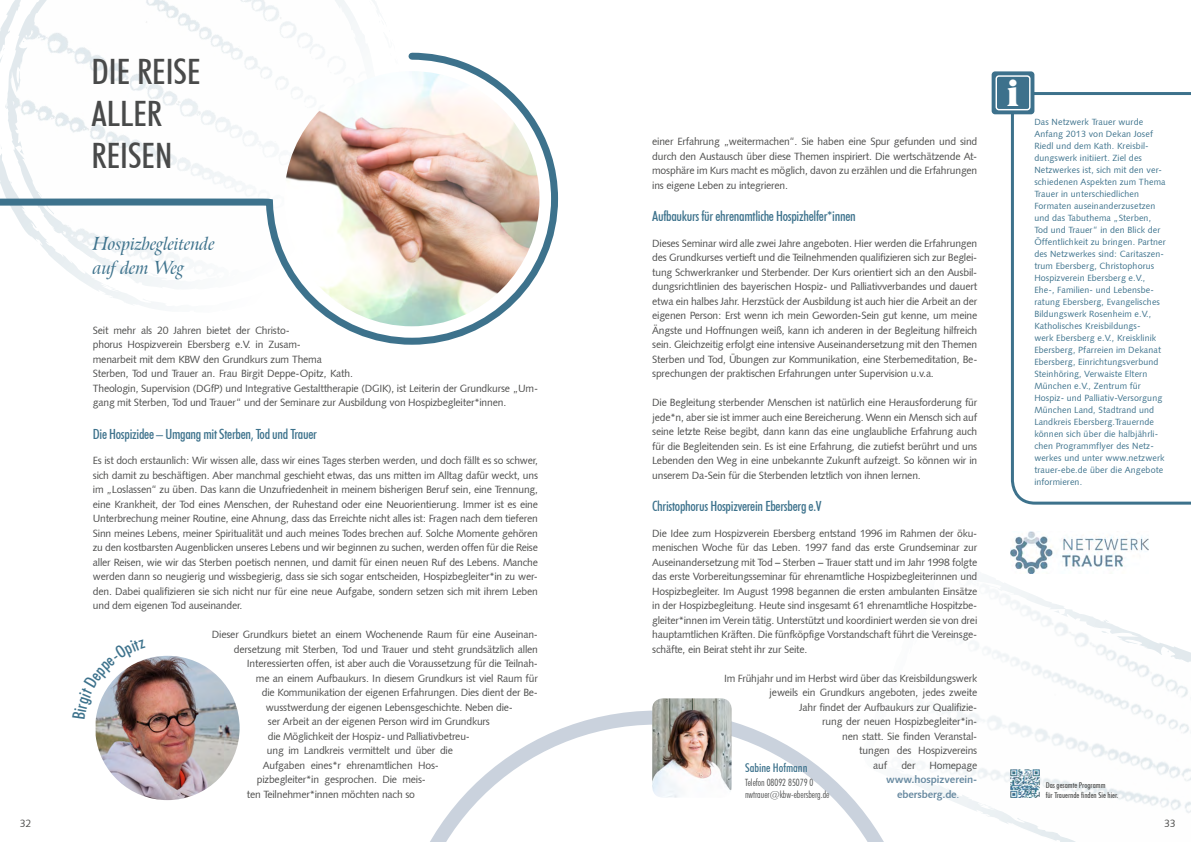
<style>
.page{position:relative;width:1191px;height:842px;background:#fff}
.page>*{position:absolute;margin:0;border:0;box-sizing:border-box;transform-origin:0 0}
.t1{font:700 37.6px "Benguiat IT Cby BT";color:#fff}
.t2{font:500 condensed 35px/42px "Futura BT";color:#494a4a}
.t3{font:italic 18px/24px "Arrus BT";letter-spacing:-.02em;color:#3d728c}
.t4{font:500 condensed 14px "Futura BT";letter-spacing:-.02em;color:#3d728c}
.t5{font:500 condensed 12px "Futura BT";color:#3d728c}
.t6{font:10.5px/14.5px "Humanist 531 BT Roman A";letter-spacing:-.02em;color:#4d4d4c;text-align:justify}
.t7{font:10.5px/14.5px "Humanist 531 BT Bold A";letter-spacing:-.01em;color:#6789a0}
.t8{font:300 condensed 10px/12px "Futura BT";color:#494a4a}
.t9{font:9px/12px "Humanist 531 BT Roman A";letter-spacing:.01em;color:#3d728c}
.t10{font:500 condensed 8px/9.6px "Futura BT";color:#4d4d4c}
.s1{font-family:"Humanist 531 BT Roman A"}
</style>
<div class="page">
<svg style="left:918px;top:573px;width:273px;height:269px"></svg>
<svg style="left:958px;top:573px;width:10px;height:2px"></svg>
<svg style="left:1167px;top:650px;width:6px;height:8px"></svg>
<svg style="left:1100px;top:630px;width:10px;height:5px"></svg>
<svg style="left:430px;top:711px;width:488px;height:131px"></svg>
<svg style="left:1011px;top:92px;width:180px;height:413px"></svg>
<div style="left:991px;top:71px;width:43px;height:43px;background:#3d718c;border-radius:3px"></div>
<div style="left:995px;top:75px;width:35px;height:35px;border:1px solid #fff;border-radius:3px"></div>
<img style="left:1011px;top:531px;width:137px;height:42px">
<img style="left:1011px;top:769px;width:28px;height:29px">
<svg style="left:0;top:0;width:559px;height:345px"></svg>
<img style="left:652px;top:698px;width:79px;height:100px">
<img style="left:96px;top:656px;width:144px;height:144px">
<svg style="left:95px;top:656px;width:51px;height:63px"></svg>
<p class="t6" style="left:20px;top:815px;width:13px">32</p>
<h2 class="t2" style="left:92px;top:50px;width:110px">Die Reise aller<br>Reisen</h2>
<h3 class="t3" style="left:93px;top:232px;width:123px">Hospizbegleitende auf dem Weg</h3>
<p class="t6" style="left:93px;top:322px;width:447px;text-align:left">Seit mehr als 20 Jahren bietet der Christo-<br>phorus Hospizverein Ebersberg e.V. in Zusam-<br>menarbeit mit dem KBW den Grundkurs zum Thema<br>Sterben, Tod und Trauer an. Frau Birgit Deppe-Opitz, Kath.<br>Theologin, Supervision (DGfP) und Integrative Gestalttherapie (DGIK), ist Leiterin der Grundkurse „Um&shy;gang mit Sterben, Tod und Trauer“ und der Seminare zur Ausbildung von Hospizbegleiter*innen.</p>
<h3 class="t4" style="left:93px;top:425px;width:226px">Die Hospizidee – Umgang mit Sterben, Tod und Trauer</h3>
<p class="t6" style="left:93px;top:453px;width:447px">Es ist doch erstaunlich: Wir wissen alle, dass wir eines Tages sterben werden, und doch fällt es so schwer, sich damit zu beschäftigen. Aber manchmal geschieht etwas, das uns mitten im Alltag dafür weckt, uns im „Loslassen“ zu üben. Das kann die Unzufriedenheit in meinem bisherigen Beruf sein, eine Trennung, eine Krankheit, der Tod eines Menschen, der Ruhestand oder eine Neuorientierung. Immer ist es eine Unterbrechung meiner Routine, eine Ahnung, dass das Erreichte nicht alles ist: Fragen nach dem tieferen Sinn meines Lebens, meiner Spiritualität und auch meines Todes brechen auf. Solche Momente gehören zu den kostbarsten Augenblicken unseres Lebens und wir beginnen zu suchen, werden offen für die Reise aller Reisen, wie wir das Sterben poetisch nennen, und damit für einen neuen Ruf des Lebens. Manche werden dann so neugierig und wissbegierig, dass sie sich sogar entscheiden, Hospizbegleiter*in zu wer&shy;den. Dabei qualifizieren sie sich nicht nur für eine neue Aufgabe, sondern setzen sich mit ihrem Leben und dem eigenen Tod auseinander.</p>
<p class="t6" style="left:212px;top:627px;width:328px">Dieser Grundkurs bietet an einem Wochenende Raum für eine Auseinan-</p>
<p class="t6" style="left:234px;top:641px;width:306px">dersetzung mit Sterben, Tod und Trauer und steht grundsätzlich allen</p>
<p class="t6" style="left:247px;top:656px;width:293px">Interessierten offen, ist aber auch die Voraussetzung für die Teilnah-</p>
<p class="t6" style="left:256px;top:670px;width:283px">me an einem Aufbaukurs. In diesem Grundkurs ist viel Raum für</p>
<p class="t6" style="left:262px;top:685px;width:278px">die Kommunikation der eigenen Erfahrungen. Dies dient der Be-</p>
<p class="t6" style="left:266px;top:699px;width:249px">wusstwerdung der eigenen Lebensgeschichte. Neben die-</p>
<p class="t6" style="left:268px;top:714px;width:224px">ser Arbeit an der eigenen Person wird im Grundkurs</p>
<p class="t6" style="left:268px;top:728px;width:204px">die Möglichkeit der Hospiz- und Palliativbetreu-</p>
<p class="t6" style="left:267px;top:743px;width:188px">ung im Landkreis vermittelt und über die</p>
<p class="t6" style="left:263px;top:757px;width:178px">Aufgaben eines*r ehrenamtlichen Hos-</p>
<p class="t6" style="left:257px;top:772px;width:171px">pizbegleiter*in gesprochen. Die meis-</p>
<p class="t6" style="left:247px;top:786px;width:170px">ten Teilnehmer*innen möchten nach so</p>
<p class="t6" style="left:652px;top:134px;width:327px">einer Erfahrung „weitermachen“. Sie haben eine Spur gefunden und sind durch den Austausch über diese Themen inspiriert. Die wertschätzende At&shy;mosphäre im Kurs macht es möglich, davon zu erzählen und die Erfahrungen ins eigene Leben zu integrieren.</p>
<h3 class="t4" style="left:652px;top:208px;width:205px">Aufbaukurs für ehrenamtliche Hospizhelfer*innen</h3>
<p class="t6" style="left:652px;top:235px;width:327px">Dieses Seminar wird alle zwei Jahre angeboten. Hier werden die Erfahrungen des Grundkurses vertieft und die Teilnehmenden qualifizieren sich zur Beglei&shy;tung Schwerkranker und Sterbender. Der Kurs orientiert sich an den Ausbil&shy;dungsrichtlinien des bayerischen Hospiz- und Palliativverbandes und dauert etwa ein halbes Jahr. Herzstück der Ausbildung ist auch hier die Arbeit an der eigenen Person: Erst wenn ich mein Geworden-Sein gut kenne, um meine Ängste und Hoffnungen weiß, kann ich anderen in der Begleitung hilfreich sein. Gleichzeitig erfolgt eine intensive Auseinandersetzung mit den Themen Sterben und Tod, Übungen zur Kommunikation, eine Sterbemeditation, Be&shy;sprechungen der praktischen Erfahrungen unter Supervision u.v.a.</p>
<p class="t6" style="left:652px;top:395px;width:327px">Die Begleitung sterbender Menschen ist natürlich eine Herausforderung für jede*n, aber sie ist immer auch eine Bereicherung. Wenn ein Mensch sich auf seine letzte Reise begibt, dann kann das eine unglaubliche Erfahrung auch für die Begleitenden sein. Es ist eine Erfahrung, die zutiefst berührt und uns Lebenden den Weg in eine unbekannte Zukunft aufzeigt. So können wir in unserem Da-Sein für die Sterbenden letztlich von ihnen lernen.</p>
<h3 class="t4" style="left:652px;top:498px;width:171px">Christophorus Hospizverein Ebersberg e.V</h3>
<p class="t6" style="left:652px;top:525px;width:327px">Die Idee zum Hospizverein Ebersberg entstand 1996 im Rahmen der öku&shy;menischen Woche für das Leben. 1997 fand das erste Grundseminar zur Auseinandersetzung mit Tod – Sterben – Trauer statt und im Jahr 1998 folgte das erste Vorbereitungsseminar für ehrenamtliche Hospizbegleiterinnen und Hospizbegleiter. Im August 1998 begannen die ersten ambulanten Einsätze in der Hospizbegleitung. Heute sind insgesamt 61 ehrenamtliche Hospitzbe&shy;gleiter*innen im Verein tätig. Unterstützt und koordiniert werden sie von drei hauptamtlichen Kräften. Die fünfköpfige Vorstandschaft führt die Vereinsge&shy;schäfte, ein Beirat steht ihr zur Seite.</p>
<p class="t6" style="left:724px;top:670px;width:255px">Im Frühjahr und im Herbst wird über das Kreisbildungswerk</p>
<p class="t6" style="left:769px;top:685px;width:210px">jeweils ein Grundkurs angeboten, jedes zweite</p>
<p class="t6" style="left:799px;top:699px;width:180px">Jahr findet der Aufbaukurs zur Qualifizie-</p>
<p class="t6" style="left:822px;top:714px;width:157px">rung der neuen Hospizbegleiter*in-</p>
<p class="t6" style="left:842px;top:728px;width:136px">nen statt. Sie finden Veranstal-</p>
<p class="t6" style="left:859px;top:743px;width:120px">tungen des Hospizvereins</p>
<p class="t6" style="left:873px;top:757px;width:16px">auf</p>
<p class="t6" style="left:901px;top:757px;width:16px">der</p>
<p class="t6" style="left:929px;top:757px;width:49px">Homepage</p>
<p class="t7" style="left:897px;top:772px;width:81px;text-indent:-11px">www.hospizverein&shy;ebersberg.de<span class="s1">.</span></p>
<p class="t5" style="left:745px;top:760px;width:64px">Sabine Hofmann</p>
<p class="t8" style="left:745px;top:776px;width:86px">Telefon 08092 85079 0 nwtrauer@kbw-ebersberg.de</p>
<h1 class="t1" style="left:1006px;top:69px;width:14px">i</h1>
<p class="t9" style="left:1034px;top:115px;width:133px">Das Netzwerk Trauer wurde<br>Anfang 2013 von Dekan Josef<br>Riedl und dem Kath. Kreisbil&shy;dungswerk initiiert. Ziel des<br>Netzwerkes ist, sich mit den ver&shy;schiedenen Aspekten zum Thema<br>Trauer in unterschiedlichen<br>Formaten auseinanderzusetzen und das Tabuthema „Sterben,<br>Tod und Trauer“ in den Blick der<br>Öffentlichkeit zu bringen. Partner des Netzwerkes sind: Caritaszen&shy;trum Ebersberg, Christophorus<br>Hospizverein Ebersberg e.V.,<br>Ehe-, Familien- und Lebensbe&shy;ratung Ebersberg, Evangelisches<br>Bildungswerk Rosenheim e.V.,<br>Katholisches Kreisbildungs-<br>werk Ebersberg e.V., Kreisklinik<br>Ebersberg, Pfarreien im Dekanat<br>Ebersberg, Einrichtungsverbund<br>Steinhöring, Verwaiste Eltern<br>München e.V., Zentrum für<br>Hospiz- und Palliativ-Versorgung<br>München Land, Stadtrand und<br>Landkreis Ebersberg.Trauernde können sich über die halbjährli&shy;chen Programmflyer des Netz&shy;werkes und unter www.netzwerk trauer-ebe.de über die Angebote informieren.</p>
<p class="t10" style="left:1045px;top:780px;width:74px">Das gesamte Programm<br>für Trauernde finden Sie hier.</p>
<p class="t6" style="left:1164px;top:815px;width:13px">33</p>
</div>
